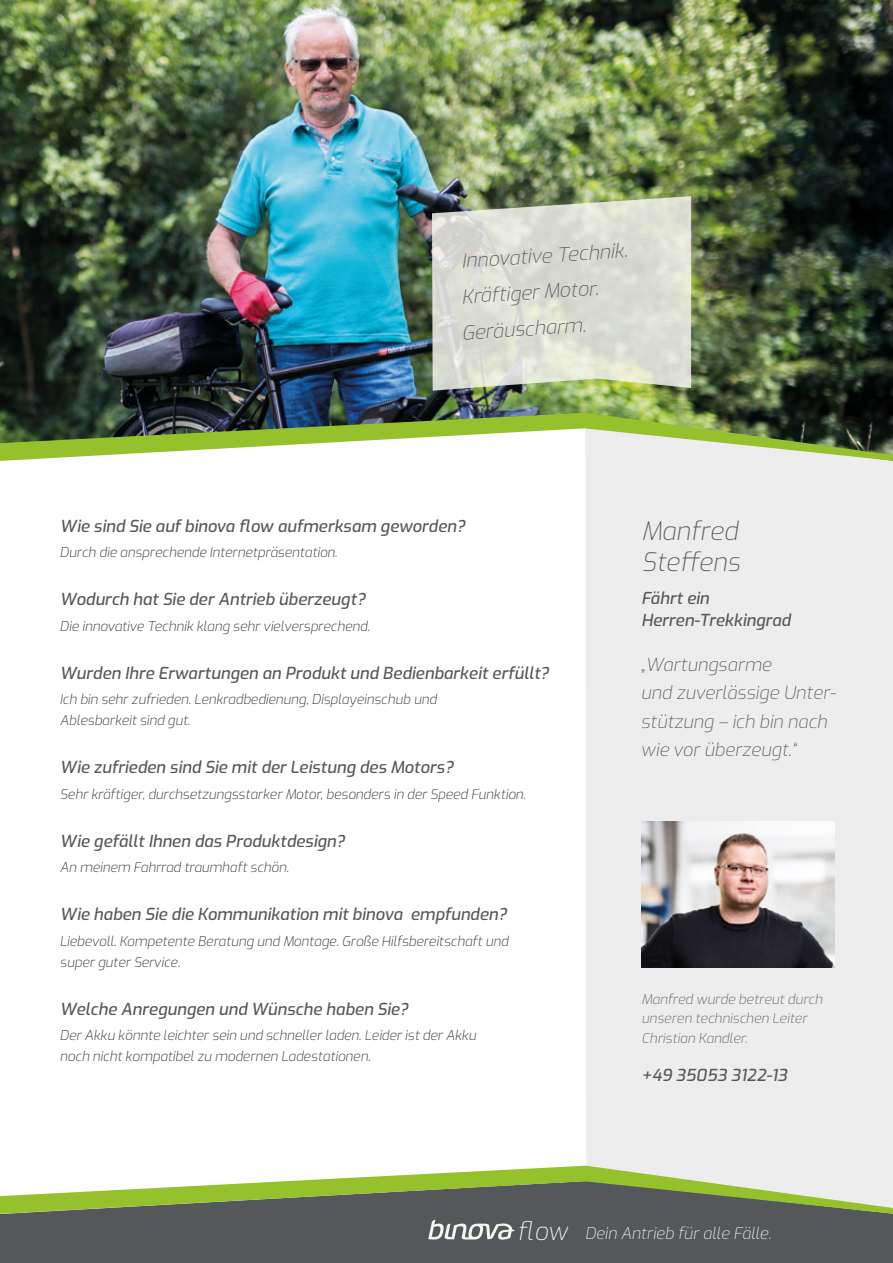
<style>
.page{position:relative;width:893px;height:1263px;background:#fff}
.page>*{position:absolute;margin:0;border:0;box-sizing:border-box;transform-origin:0 0}
.t1{font:italic 200 25.5px/30.6px "Exo";color:#55585b}
.t2{font:italic 200 19.5px/35.8px "Exo";color:#55585b}
.t3{font:italic 200 18px/28.5px "Exo";color:#55585b}
.t4{font:italic 500 16.5px/22.5px "Exo";color:#55585b}
.t5{font:italic 200 16.2px "Exo";color:#f6f5ef}
.t6{font:italic 200 13.5px/21px "Exo";color:#1d1d1b}
.t7{font:italic 200 13.5px/19.5px "Exo";color:#55585b}
.s1{font-size:24.9px}
</style>
<div class="page">
<div style="left:586px;top:461px;width:307px;height:704px;background:#ededed"></div>
<div style="left:0;top:1214px;width:893px;height:49px;background:#55585b"></div>
<svg style="left:0;top:1165px;width:893px;height:49px"></svg>
<img style="left:0;top:0;width:893px;height:413px">
<img style="left:0;top:413px;width:893px;height:48px">
<svg style="left:432px;top:196px;width:259px;height:195px;background:#d4d7c9"></svg>
<img style="left:641px;top:822px;width:193px;height:145px">
<svg style="left:428px;top:1220px;width:87px;height:20px"></svg>
<h2 class="t2" style="left:455px;top:244px;width:173px;rotate:-4deg">Innovative Technik.<br>Kräftiger Motor.<br>Geräuscharm.</h2>
<p class="t4" style="left:60px;top:515px;width:407px">Wie sind Sie auf binova flow aufmerksam geworden?</p>
<p class="t6" style="left:60px;top:542px;width:279px">Durch die ansprechende Internetpräsentation.</p>
<p class="t4" style="left:60px;top:588px;width:307px">Wodurch hat Sie der Antrieb überzeugt?</p>
<p class="t6" style="left:60px;top:616px;width:311px">Die innovative Technik klang sehr vielversprechend.</p>
<p class="t4" style="left:60px;top:662px;width:491px">Wurden Ihre Erwartungen an Produkt und Bedienbarkeit erfüllt?</p>
<p class="t6" style="left:60px;top:689px;width:378px">Ich bin sehr zufrieden. Lenkradbedienung, Displayeinschub und<br>Ablesbarkeit sind gut.</p>
<p class="t4" style="left:60px;top:756px;width:395px">Wie zufrieden sind Sie mit der Leistung des Motors?</p>
<p class="t6" style="left:60px;top:784px;width:467px">Sehr kräftiger, durchsetzungsstarker Motor, besonders in der Speed Funktion.</p>
<p class="t4" style="left:60px;top:830px;width:287px">Wie gefällt Ihnen das Produktdesign?</p>
<p class="t6" style="left:60px;top:857px;width:231px">An meinem Fahrrad traumhaft schön.</p>
<p class="t4" style="left:60px;top:903px;width:448px">Wie haben Sie die Kommunikation mit binova empfunden?</p>
<p class="t6" style="left:60px;top:931px;width:450px">Liebevoll. Kompetente Beratung und Montage. Große Hilfsbereitschaft und super guter Service.</p>
<p class="t4" style="left:60px;top:998px;width:350px">Welche Anregungen und Wünsche haben Sie?</p>
<p class="t6" style="left:60px;top:1025px;width:418px">Der Akku könnte leichter sein und schneller laden. Leider ist der Akku noch nicht kompatibel zu modernen Ladestationen.</p>
<h1 class="t1" style="left:641px;top:516px;width:100px">Manfred<br>Steffens</h1>
<p class="t4" style="left:641px;top:587px;width:150px">Fährt ein<br>Herren-Trekkingrad</p>
<h3 class="t3" style="left:641px;top:650px;width:197px">„Wartungsarme<br>und zuverlässige Unter&shy;stützung – ich bin nach wie vor überzeugt.“</h3>
<p class="t7" style="left:641px;top:989px;width:183px">Manfred wurde betreut durch unseren technischen Leiter<br>Christian Kandler.</p>
<p class="t4" style="left:641px;top:1064px;width:147px">+49 35053 3122-13</p>
<p class="t5" style="left:517px;top:1222px;width:256px"><span class="s1">flow</span> Dein Antrieb für alle Fälle.</p>
</div>
